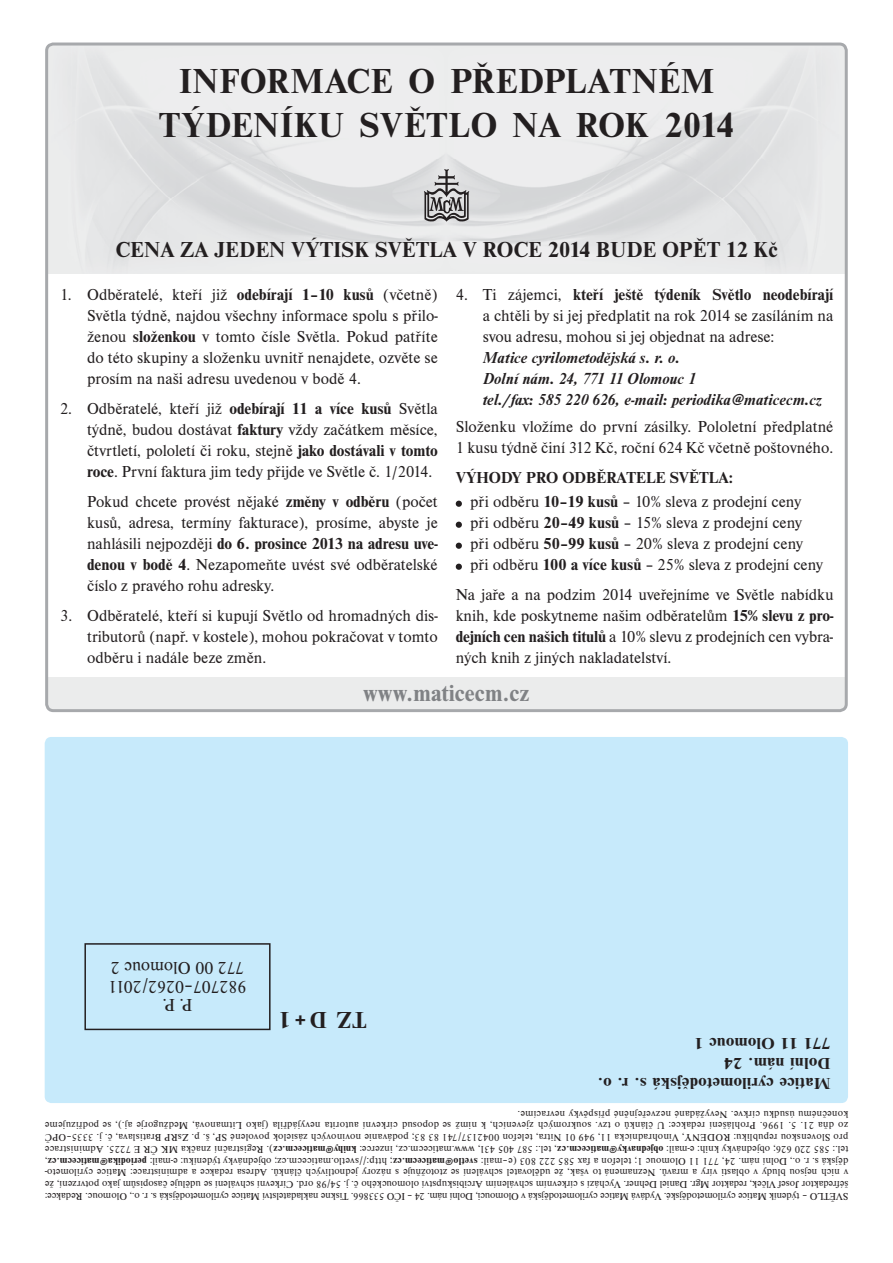
<style>
.page{position:relative;width:893px;height:1263px;background:#fff}
.page>*{position:absolute;margin:0;border:0;box-sizing:border-box;transform-origin:0 0}
.t1{font:700 36px/43.2px "Nimbus Rom DEE";letter-spacing:.02em;color:#231f20;text-align:center}
.t2{font:700 24px "Nimbus Rom DEE";color:#808285}
.t3{font:700 24px "Nimbus Rom DEE";color:#231f20}
.t4{font:700 22.5px "Nimbus Rom DEE";letter-spacing:.015em;color:#231f20}
.t5{font:18px/18.9px "Nimbus Rom DEE";color:#231f20;text-align:center}
.t6{font:16.5px/21px "Nimbus Rom DEE";color:#231f20;text-align:justify}
.t7{font:italic 700 16.5px/21px "Nimbus Rom DEE";letter-spacing:-.005em;color:#231f20}
.t8{font:700 16.5px/24px "Nimbus Rom DEE";letter-spacing:.01em;color:#231f20}
.t9{font:700 16.5px/19.8px "Nimbus Rom DEE";letter-spacing:.01em;color:#231f20;scale:1.1 1}
.t10{font:10.5px/11.7px "Nimbus Rom DEE";letter-spacing:.025em;color:#231f20;text-align:justify}
.s1{font-weight:700}
.s2{font-weight:400}
</style>
<div class="page">
<div style="left:45px;top:737px;width:803px;height:366px;background:#c7eafb;border-radius:7px"></div>
<div style="left:84px;top:943px;width:186px;height:87px;border:2px solid #231f20"></div>
<div style="left:48px;top:677px;width:796px;height:32px;background:#ebecec"></div>
<div style="left:45px;top:43px;width:802px;height:669px;border:3px solid #a7a9ac;border-radius:7px"></div>
<svg style="left:456px;top:501px;width:6px;height:6px"></svg>
<svg style="left:456px;top:522px;width:6px;height:6px"></svg>
<svg style="left:456px;top:543px;width:6px;height:6px"></svg>
<svg style="left:456px;top:564px;width:6px;height:6px"></svg>
<svg style="left:424px;top:169px;width:45px;height:53px;background:#9f9ea0"></svg>
<h1 class="t1" style="left:159px;top:63px;width:576px">INFORMACE O PŘEDPLATNÉM<br>TÝDENÍKU SVĚTLO NA ROK 2014</h1>
<h3 class="t4" style="left:116px;top:241px;width:663px">CENA ZA JEDEN VÝTISK SVĚTLA V ROCE 2014 BUDE OPĚT 12 Kč</h3>
<p class="t6" style="left:87px;top:285px;width:352px;text-indent:-27px">1. Odběratelé, kteří již <span class="s1">odebírají 1–10 kusů</span> (včetně)<br>Světla týdně, najdou všechny informace spolu s přilo&shy;ženou <span class="s1">složenkou</span> v tomto čísle Světla. Pokud patříte do této skupiny a složenku uvnitř nenajdete, ozvěte se prosím na naši adresu uvedenou v bodě 4.</p>
<p class="t6" style="left:87px;top:399px;width:352px;text-indent:-27px">2. Odběratelé, kteří již <span class="s1">odebírají 11 a více kusů</span> Světla týdně, budou dostávat <span class="s1">faktury</span> vždy začátkem měsíce, čtvrtletí, pololetí či roku, stejně <span class="s1">jako dostávali v tomto roce</span>. První faktura jim tedy přijde ve Světle č. 1/2014.</p>
<p class="t6" style="left:87px;top:492px;width:352px">Pokud chcete provést nějaké <span class="s1">změny v odběru</span> (počet kusů, adresa, termíny fakturace), prosíme, abyste je nahlásili nejpozději <span class="s1">do 6. prosince 2013 na adresu uve&shy;denou v bodě 4</span>. Nezapomeňte uvést své odběratelské číslo z pravého rohu adresky.</p>
<p class="t6" style="left:87px;top:606px;width:352px;text-indent:-27px">3. Odběratelé, kteří si kupují Světlo od hromadných dis&shy;tributorů (např. v kostele), mohou pokračovat v tomto odběru i nadále beze změn.</p>
<p class="t6" style="left:483px;top:285px;width:352px;text-indent:-27px">4. Ti zájemci, <span class="s1">kteří ještě týdeník Světlo neodebírají </span>a chtěli by si jej předplatit na rok 2014 se zasíláním na svou adresu, mohou si jej objednat na adrese:</p>
<p class="t7" style="left:483px;top:348px;width:341px">Matice cyrilometodějská s. r. o.<br>Dolní nám. 24, 771 11 Olomouc 1<br>tel./fax: 585 220 626, e-mail: periodika@maticecm.cz</p>
<p class="t6" style="left:456px;top:417px;width:379px">Složenku vložíme do první zásilky. Pololetní předplatné<br>1 kusu týdně činí 312 Kč, roční 624 Kč včetně poštovného.</p>
<p class="t8" style="left:470px;top:467px;width:333px;text-indent:-14px">VÝHODY PRO ODBĚRATELE SVĚTLA:<br><span class="s2">při odběru</span> 10–19 kusů <span class="s2">– 10% sleva z prodejní ceny</span></p>
<p class="t6" style="left:470px;top:513px;width:354px;text-align:left">při odběru <span class="s1">20–49 kusů</span> – 15% sleva z prodejní ceny při odběru <span class="s1">50–99 kusů</span> – 20% sleva z prodejní ceny při odběru <span class="s1">100 a více kusů</span> – 25% sleva z prodejní ceny</p>
<p class="t6" style="left:456px;top:585px;width:379px">Na jaře a na podzim 2014 uveřejníme ve Světle nabídku knih, kde poskytneme našim odběratelům <span class="s1">15% slevu z pro&shy;dejních cen našich titulů</span> a 10% slevu z prodejních cen vybra&shy;ných knih z jiných nakladatelství.</p>
<h2 class="t2" style="left:363px;top:684px;width:168px">www.maticecm.cz</h2>
<p class="t5" style="left:246px;top:1013px;width:139px;rotate:-180deg">P. P.<br>982707–0262/2011<br>772 00 Olomouc 2</p>
<h2 class="t3" style="left:366px;top:1030px;width:89px;rotate:-180deg">TZ D + 1</h2>
<p class="t9" style="left:830px;top:1092px;width:213px;rotate:-180deg">Matice cyrilometodějská s. r. o.<br>Dolní nám. 24<br>771 11 Olomouc 1</p>
<p class="t10" style="left:848px;top:1201px;width:804px;rotate:-180deg">SVĚTLO – týdeník Matice cyrilometodějské. Vydává Matice cyrilometodějská v Olomouci, Dolní nám. 24 – IČO 533866. Tiskne nakladatelství Matice cyrilometodějská s. r. o., Olomouc. Redakce: šéfredaktor Josef Vlček, redaktor Mgr. Daniel Dehner. Vychází s církevním schválením Arcibiskupství olomouckého č. j. 54/98 ord. Církevní schválení se uděluje časopisům jako potvrzení, že v nich nejsou bludy v oblasti víry a mravů. Neznamená to však, že udělovatel schválení se ztotožňuje s názory jednotlivých článků. Adresa redakce a administrace: Matice cyrilometo&shy;dějská s. r. o., Dolní nám. 24, 771 11 Olomouc 1; telefon a fax 585 222 803 (e–mail: <span class="s1">svetlo@maticecm.cz</span>; http://svetlo.maticecm.cz; objednávky týdeníku: e-mail: <span class="s1">periodika@maticecm.cz</span>, tel.: 585 220 626; objednávky knih: e-mail: <span class="s1">objednavky@maticecm.cz</span>, tel.: 587 405 431, www.maticecm.cz, inzerce: <span class="s1">knihy@maticecm.cz</span>). Registrační značka MK ČR E 7225. Administrace pro Slovenskou republiku: RODENY, Vinohradnícka 11, 949 01 Nitra, telefon 0042137/741 83 83; podávanie novinových zásielok povolené SP, š. p. ZsRP Bratislava, č. j. 3335–OPČ zo dňa 21. 5. 1996. Prohlášení redakce: U článků o tzv. soukromých zjeveních, k nimž se doposud církevní autorita nevyjádřila (jako Litmanová, Medžugorje aj.), se podřizujeme konečnému úsudku církve. Nevyžádané nezveřejněné příspěvky nevracíme.</p>
</div>
